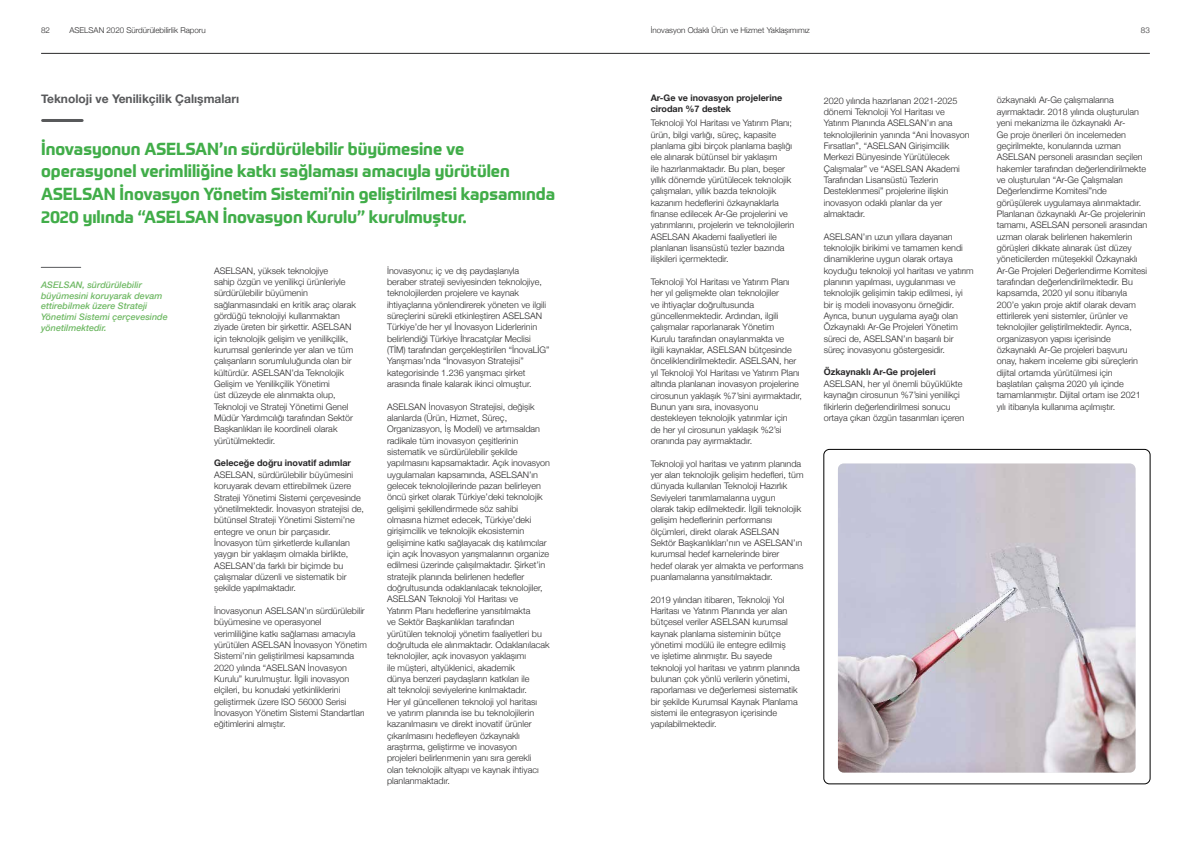
<style>
.page{position:relative;width:1191px;height:842px;background:#fff}
.page>*{position:absolute;margin:0;border:0;box-sizing:border-box;transform-origin:0 0}
.t1{font:700 17px/22.7px "Prometo";color:#41ad49}
.t2{font:700 12px "Helvetica Neue";color:#58595b}
.t3{font:300 9px/11.3px "Helvetica Neue";color:#292829}
.t4{font:italic 500 9px/10.8px "Helvetica Neue";color:#70b965}
.t5{font:700 9px/10.8px "Helvetica Neue";color:#292829}
.t6{font:300 8px "Helvetica Neue";color:#292829}
</style>
<div class="page">
<hr style="left:41px;top:53px;width:1108px;height:1px;background:#292829">
<hr style="left:43px;top:119px;width:39px;height:3px;background:#58595b">
<hr style="left:41px;top:267px;width:40px;height:1px;background:#58595b">
<div style="left:823px;top:449px;width:327px;height:335px;border:1px solid #000;border-radius:6px"></div>
<img style="left:838px;top:464px;width:297px;height:308px">
<p class="t6" style="left:41px;top:24px;width:10px">82</p>
<p class="t6" style="left:69px;top:24px;width:138px">ASELSAN 2020 Sürdürülebilirlik Raporu</p>
<p class="t6" style="left:651px;top:24px;width:161px">İnovasyon Odaklı Ürün ve Hizmet Yaklaşımımız</p>
<p class="t6" style="left:1141px;top:24px;width:10px">83</p>
<h2 class="t2" style="left:41px;top:90px;width:200px">Teknoloji ve Yenilikçilik Çalışmaları</h2>
<p class="t1" style="left:41px;top:137px;width:515px">İnovasyonun ASELSAN’ın sürdürülebilir büyümesine ve operasyonel verimliliğine katkı sağlaması amacıyla yürütülen ASELSAN İnovasyon Yönetim Sistemi’nin geliştirilmesi kapsamında 2020 yılında “ASELSAN İnovasyon Kurulu” kurulmuştur.</p>
<p class="t4" style="left:41px;top:279px;width:128px">ASELSAN, sürdürülebilir büyümesini koruyarak devam ettirebilmek üzere Strateji<br>Yönetimi Sistemi çerçevesinde yönetilmektedir.</p>
<p class="t3" style="left:214px;top:264px;width:143px">ASELSAN, yüksek teknolojiye<br>sahip özgün ve yenilikçi ürünleriyle sürdürülebilir büyümenin sağlanmasındaki en kritik araç olarak gördüğü teknolojiyi kullanmaktan ziyade üreten bir şirkettir. ASELSAN için teknolojik gelişim ve yenilikçilik, kurumsal genlerinde yer alan ve tüm çalışanların sorumluluğunda olan bir kültürdür. ASELSAN’da Teknolojik Gelişim ve Yenilikçilik Yönetimi<br>üst düzeyde ele alınmakta olup, Teknoloji ve Strateji Yönetimi Genel Müdür Yardımcılığı tarafından Sektör Başkanlıkları ile koordineli olarak yürütülmektedir.</p>
<p class="t5" style="left:214px;top:458px;width:138px">Geleceğe doğru inovatif adımlar</p>
<p class="t3" style="left:214px;top:468px;width:152px">ASELSAN, sürdürülebilir büyümesini koruyarak devam ettirebilmek üzere Strateji Yönetimi Sistemi çerçevesinde yönetilmektedir. İnovasyon stratejisi de, bütünsel Strateji Yönetimi Sistemi’ne entegre ve onun bir parçasıdır.<br>İnovasyon tüm şirketlerde kullanılan yaygın bir yaklaşım olmakla birlikte, ASELSAN’da farklı bir biçimde bu çalışmalar düzenli ve sistematik bir şekilde yapılmaktadır.</p>
<p class="t3" style="left:214px;top:604px;width:154px">İnovasyonun ASELSAN’ın sürdürülebilir büyümesine ve operasyonel verimliliğine katkı sağlaması amacıyla yürütülen ASELSAN İnovasyon Yönetim Sistemi’nin geliştirilmesi kapsamında 2020 yılında “ASELSAN İnovasyon Kurulu” kurulmuştur. İlgili inovasyon elçileri, bu konudaki yetkinliklerini geliştirmek üzere ISO 56000 Serisi İnovasyon Yönetim Sistemi Standartları eğitimlerini almıştır.</p>
<p class="t3" style="left:387px;top:264px;width:164px">İnovasyonu; iç ve dış paydaşlarıyla beraber strateji seviyesinden teknolojiye, teknolojilerden projelere ve kaynak ihtiyaçlarına yönlendirerek yöneten ve ilgili süreçlerini sürekli etkinleştiren ASELSAN Türkiye’de her yıl İnovasyon Liderlerinin belirlendiği Türkiye İhracatçılar Meclisi (TİM) tarafından gerçekleştirilen “İnovaLİG” Yarışması’nda “İnovasyon Stratejisi” kategorisinde 1.236 yarışmacı şirket arasında finale kalarak ikinci olmuştur.</p>
<p class="t3" style="left:387px;top:400px;width:164px">ASELSAN İnovasyon Stratejisi, değişik alanlarda (Ürün, Hizmet, Süreç, Organizasyon, İş Modeli) ve artımsaldan radikale tüm inovasyon çeşitlerinin sistematik ve sürdürülebilir şekilde yapılmasını kapsamaktadır. Açık inovasyon uygulamaları kapsamında, ASELSAN’ın gelecek teknolojilerinde pazarı belirleyen öncü şirket olarak Türkiye’deki teknolojik gelişimi şekillendirmede söz sahibi olmasına hizmet edecek, Türkiye’deki girişimcilik ve teknolojik ekosistemin gelişimine katkı sağlayacak dış katılımcılar için açık İnovasyon yarışmalarının organize edilmesi üzerinde çalışılmaktadır. Şirket’in stratejik planında belirlenen hedefler doğrultusunda odaklanılacak teknolojiler, ASELSAN Teknoloji Yol Haritası ve<br>Yatırım Planı hedeflerine yansıtılmakta<br>ve Sektör Başkanlıkları tarafından yürütülen teknoloji yönetim faaliyetleri bu doğrultuda ele alınmaktadır. Odaklanılacak teknolojiler, açık inovasyon yaklaşımı<br>ile müşteri, altyüklenici, akademik<br>dünya benzeri paydaşların katkıları ile<br>alt teknoloji seviyelerine kırılmaktadır.<br>Her yıl güncellenen teknoloji yol haritası<br>ve yatırım planında ise bu teknolojilerin kazanılmasını ve direkt inovatif ürünler çıkarılmasını hedefleyen özkaynaklı araştırma, geliştirme ve inovasyon<br>projeleri belirlenmenin yanı sıra gerekli<br>olan teknolojik altyapı ve kaynak ihtiyacı planlanmaktadır.</p>
<p class="t5" style="left:651px;top:93px;width:133px">Ar-Ge ve inovasyon projelerine cirodan %7 destek</p>
<p class="t3" style="left:651px;top:117px;width:145px">Teknoloji Yol Haritası ve Yatırım Planı; ürün, bilgi varlığı, süreç, kapasite planlama gibi birçok planlama başlığı ele alınarak bütünsel bir yaklaşım<br>ile hazırlanmaktadır. Bu plan, beşer yıllık dönemde yürütülecek teknolojik çalışmaları, yıllık bazda teknolojik kazanım hedeflerini özkaynaklarla finanse edilecek Ar-Ge projelerini ve yatırımlarını, projelerin ve teknolojilerin ASELSAN Akademi faaliyetleri ile planlanan lisansüstü tezler bazında ilişkileri içermektedir.</p>
<p class="t3" style="left:651px;top:276px;width:153px">Teknoloji Yol Haritası ve Yatırım Planı her yıl gelişmekte olan teknolojiler<br>ve ihtiyaçlar doğrultusunda güncellenmektedir. Ardından, ilgili çalışmalar raporlanarak Yönetim<br>Kurulu tarafından onaylanmakta ve<br>ilgili kaynaklar, ASELSAN bütçesinde önceliklendirilmektedir. ASELSAN, her yıl Teknoloji Yol Haritası ve Yatırım Planı altında planlanan inovasyon projelerine cirosunun yaklaşık %7’sini ayırmaktadır, Bunun yanı sıra, inovasyonu destekleyen teknolojik yatırımlar için<br>de her yıl cirosunun yaklaşık %2’si oranında pay ayırmaktadır.</p>
<p class="t3" style="left:651px;top:457px;width:154px">Teknoloji yol haritası ve yatırım planında yer alan teknolojik gelişim hedefleri, tüm dünyada kullanılan Teknoloji Hazırlık Seviyeleri tanımlamalarına uygun<br>olarak takip edilmektedir. İlgili teknolojik gelişim hedeflerinin performansı ölçümleri, direkt olarak ASELSAN Sektör Başkanlıkları’nın ve ASELSAN’ın kurumsal hedef karnelerinde birer<br>hedef olarak yer almakta ve performans puanlamalarına yansıtılmaktadır.</p>
<p class="t3" style="left:651px;top:593px;width:151px">2019 yılından itibaren, Teknoloji Yol Haritası ve Yatırım Planında yer alan bütçesel veriler ASELSAN kurumsal kaynak planlama sisteminin bütçe yönetimi modülü ile entegre edilmiş<br>ve işletime alınmıştır. Bu sayede teknoloji yol haritası ve yatırım planında bulunan çok yönlü verilerin yönetimi, raporlaması ve değerlemesi sistematik bir şekilde Kurumsal Kaynak Planlama sistemi ile entegrasyon içerisinde yapılabilmektedir.</p>
<p class="t3" style="left:823px;top:94px;width:147px">2020 yılında hazırlanan 2021-2025 dönemi Teknoloji Yol Haritası ve Yatırım Planında ASELSAN’ın ana teknolojilerinin yanında “Ani İnovasyon Fırsatları”, “ASELSAN Girişimcilik Merkezi Bünyesinde Yürütülecek Çalışmalar” ve “ASELSAN Akademi Tarafından Lisansüstü Tezlerin Desteklenmesi” projelerine ilişkin inovasyon odaklı planlar da yer almaktadır.</p>
<p class="t3" style="left:823px;top:230px;width:151px">ASELSAN’ın uzun yıllara dayanan teknolojik birikimi ve tamamen kendi dinamiklerine uygun olarak ortaya koyduğu teknoloji yol haritası ve yatırım planının yapılması, uygulanması ve teknolojik gelişimin takip edilmesi, iyi bir iş modeli inovasyonu örneğidir.<br>Ayrıca, bunun uygulama ayağı olan Özkaynaklı Ar-Ge Projeleri Yönetim süreci de, ASELSAN’ın başarılı bir süreç inovasyonu göstergesidir.</p>
<p class="t5" style="left:823px;top:367px;width:114px">Özkaynaklı Ar-Ge projeleri</p>
<p class="t3" style="left:823px;top:378px;width:142px">ASELSAN, her yıl önemli büyüklükte kaynağın cirosunun %7’sini yenilikçi fikirlerin değerlendirilmesi sonucu ortaya çıkan özgün tasarımları içeren</p>
<p class="t3" style="left:996px;top:94px;width:152px">özkaynaklı Ar-Ge çalışmalarına ayırmaktadır. 2018 yılında oluşturulan yeni mekanizma ile özkaynaklı Ar-<br>Ge proje önerileri ön incelemeden geçirilmekte, konularında uzman ASELSAN personeli arasından seçilen hakemler tarafından değerlendirilmekte ve oluşturulan “Ar-Ge Çalışmaları Değerlendirme Komitesi”nde görüşülerek uygulamaya alınmaktadır.<br>Planlanan özkaynaklı Ar-Ge projelerinin tamamı, ASELSAN personeli arasından uzman olarak belirlenen hakemlerin görüşleri dikkate alınarak üst düzey yöneticilerden müteşekkil Özkaynaklı Ar-Ge Projeleri Değerlendirme Komitesi tarafından değerlendirilmektedir. Bu kapsamda, 2020 yıl sonu itibarıyla 200’e yakın proje aktif olarak devam ettirilerek yeni sistemler, ürünler ve teknolojiler geliştirilmektedir. Ayrıca, organizasyon yapısı içerisinde özkaynaklı Ar-Ge projeleri başvuru onay, hakem inceleme gibi süreçlerin dijital ortamda yürütülmesi için başlatılan çalışma 2020 yılı içinde tamamlanmıştır. Dijital ortam ise 2021 yılı itibarıyla kullanıma açılmıştır.</p>
</div>
